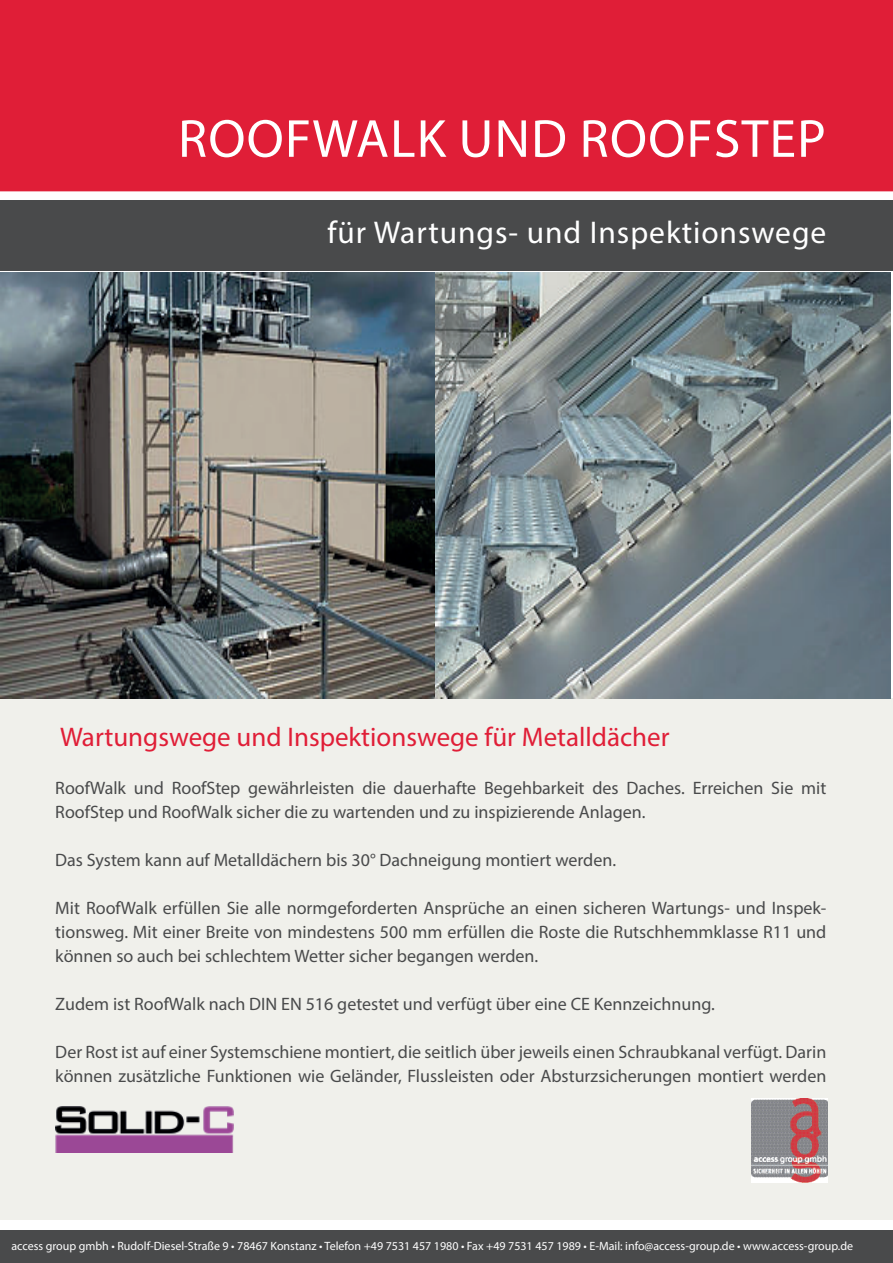
<style>
.page{position:relative;width:893px;height:1263px;background:#fff}
.page>*{position:absolute;margin:0;border:0;box-sizing:border-box;transform-origin:0 0}
.t1{font:54px "Myriad Pro";letter-spacing:.02em;color:#fff}
.t2{font:31.5px "Myriad Pro";letter-spacing:.03em;color:#fff}
.t3{font:27px "Myriad Pro";color:#e01e37}
.t4{font:18px/24px "Myriad Pro";color:#494a4b}
.t5{font:12px "Myriad Pro";color:#fff}
</style>
<div class="page">
<div style="left:0;top:0;width:893px;height:191px;background:#e01e37"></div>
<div style="left:0;top:200px;width:893px;height:70px;background:#494a4b"></div>
<div style="left:0;top:698px;width:893px;height:522px;background:#f0f0eb"></div>
<img style="left:55px;top:1106px;width:178px;height:46px">
<div style="left:0;top:1230px;width:893px;height:33px;background:#494a4b"></div>
<img style="left:752px;top:1098px;width:76px;height:84px">
<img style="left:1px;top:273px;width:435px;height:425px">
<img style="left:436px;top:273px;width:455px;height:425px">
<h1 class="t1" style="left:178px;top:105px;width:649px">ROOFWALK UND ROOFSTEP</h1>
<h2 class="t2" style="left:327px;top:213px;width:500px">für Wartungs- und Inspektionswege</h2>
<h2 class="t2" style="left:283px;top:222px;width:550px">Absturzsicherung auf höchstem Niveau</h2>
<h3 class="t3" style="left:60px;top:720px;width:611px">Wartungswege und Inspektionswege für Metalldächer</h3>
<p class="t4" style="left:55px;top:776px;width:773px">RoofWalk und RoofStep gewährleisten die dauerhafte Begehbarkeit des Daches. Erreichen Sie mit<br>RoofStep und RoofWalk sicher die zu wartenden und zu inspizierende Anlagen.</p>
<p class="t4" style="left:55px;top:848px;width:562px">Das System kann auf Metalldächern bis 30° Dachneigung montiert werden.</p>
<p class="t4" style="left:55px;top:896px;width:773px;text-align:justify">Mit RoofWalk erfüllen Sie alle normgeforderten Ansprüche an einen sicheren Wartungs- und Inspek&shy;tionsweg. Mit einer Breite von mindestens 500 mm erfüllen die Roste die Rutschhemmklasse R11 und können so auch bei schlechtem Wetter sicher begangen werden.</p>
<p class="t4" style="left:55px;top:992px;width:661px">Zudem ist RoofWalk nach DIN EN 516 getestet und verfügt über eine CE Kennzeichnung.</p>
<p class="t4" style="left:55px;top:1040px;width:773px">Der Rost ist auf einer Systemschiene montiert, die seitlich über jeweils einen Schraubkanal verfügt. Darin können zusätzliche Funktionen wie Geländer, Flussleisten oder Absturzsicherungen montiert werden</p>
<p class="t5" style="left:11px;top:1238px;width:843px">access group gmbh • Rudolf-Diesel-Straße 9 • 78467 Konstanz • Telefon +49 7531 457 1980 • Fax +49 7531 457 1989 • E-Mail: info@access-group.de • www.access-group.de</p>
</div>
